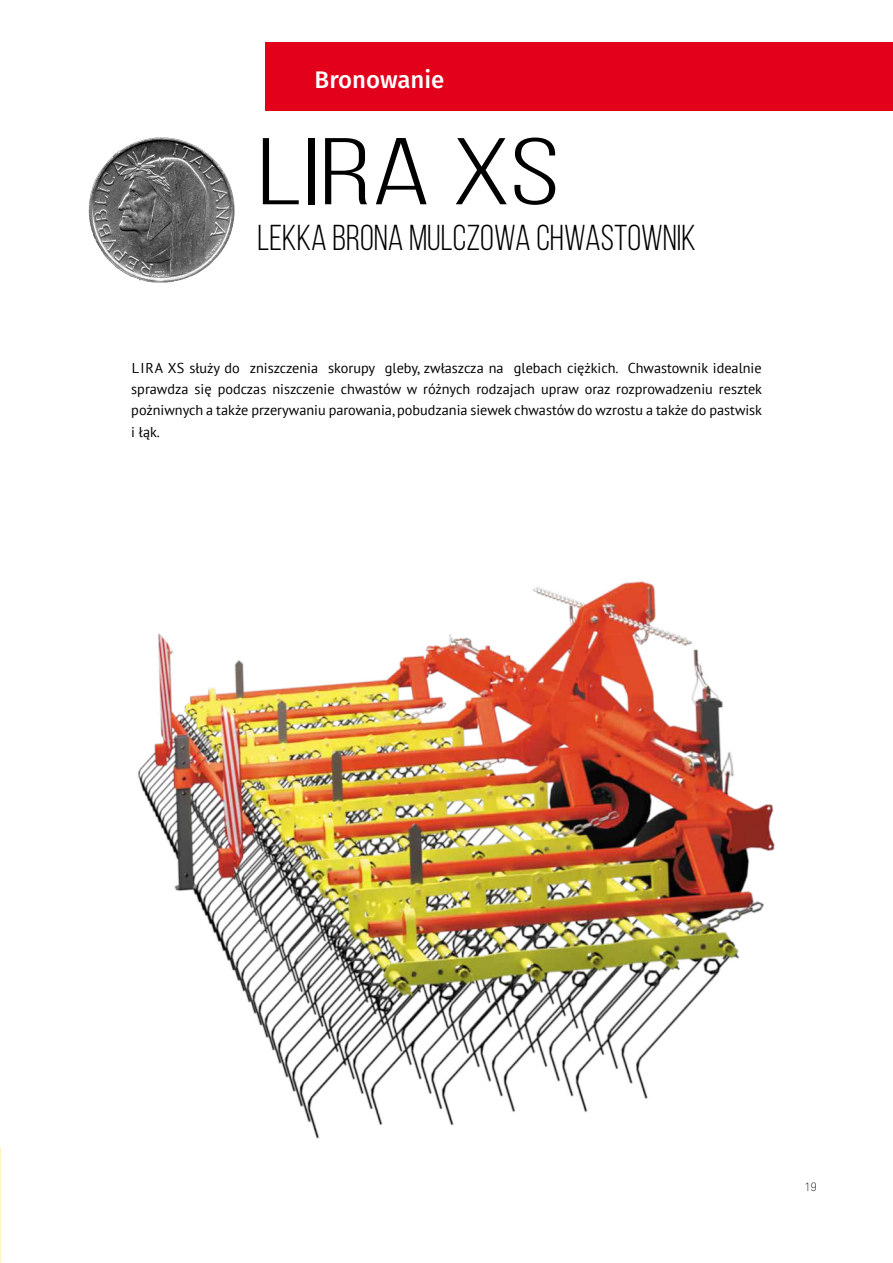
<style>
.page{position:relative;width:893px;height:1263px;background:#fff}
.page>*{position:absolute;margin:0;border:0;box-sizing:border-box;transform-origin:0 0}
.t1{font:94.5px "Bebas Neue";color:#000;scale:1.43 1}
.t2{font:36px "Bebas Neue";color:#000}
.t3{font:500 24px "Fira Sans";color:#fff}
.t4{font:14.25px/21.3px "PT Sans";color:#000;text-align:justify}
.t5{font:100 condensed 12px "Helvetica Neue LT Std";color:#000}
</style>
<div class="page">
<img style="left:137px;top:581px;width:638px;height:558px">
<div style="left:266px;top:43px;width:627px;height:68px;background:#e2001a"></div>
<img style="left:88px;top:137px;width:147px;height:146px">
<h3 class="t3" style="left:315px;top:60px;width:131px">Bronowanie</h3>
<h1 class="t1" style="left:257px;top:121px;width:213px">LIRA xs</h1>
<h2 class="t2" style="left:257px;top:218px;width:440px">LEKKA BRONA MULCZOWA CHWASTOWNIK</h2>
<p class="t4" style="left:131px;top:357px;width:632px">LIRA XS służy do zniszczenia skorupy gleby, zwłaszcza na glebach ciężkich. Chwastownik idealnie sprawdza się podczas niszczenie chwastów w różnych rodzajach upraw oraz rozprowadzeniu resztek pożniwnych a także przerywaniu parowania, pobudzania siewek chwastów do wzrostu a także do pastwisk i łąk.</p>
<p class="t5" style="left:805px;top:1180px;width:13px">19</p>
</div>
